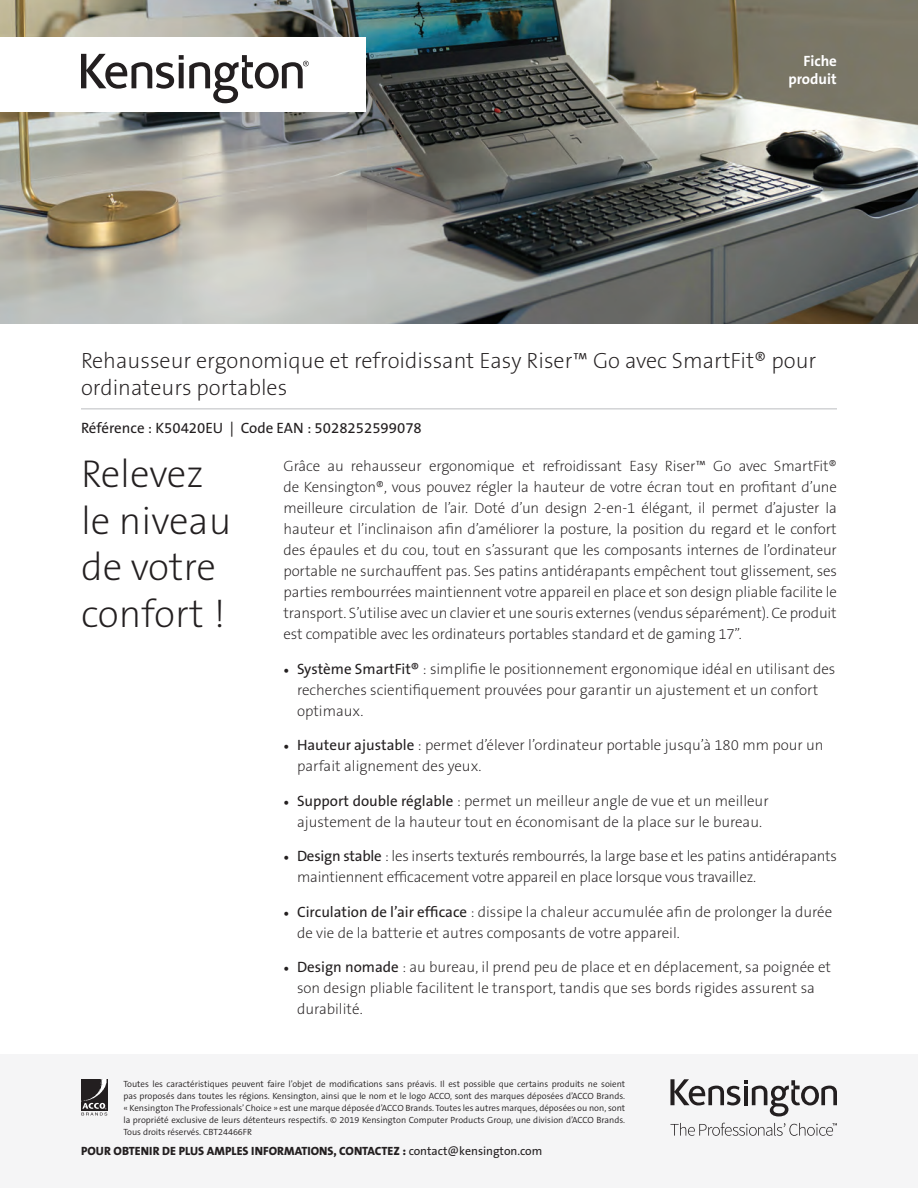
<style>
.page{position:relative;width:918px;height:1188px;background:#fff}
.page>*{position:absolute;margin:0;border:0;box-sizing:border-box;transform-origin:0 0}
.Body{font:39px/46.5px "The Sans KENSINGTON2 XL";color:#231f20}
.Main_Header{font:22.2px/26.5px "The Sans KENSINGTON2 XL";color:#231f20}
.t1{font:15px/21px "The Sans KENSINGTON2 XL";color:#231f20}
.Part_No__UPC{font:15px "The Sans KENSINGTON5 Rg";color:#231f20}
.Part_No__UPC-2{font:15px "The Sans KENSINGTON7 Bd";color:#fff}
.t2{font:12px "The Sans KENSINGTON8 XB";color:#231f20}
.t3{font:9px/12px "The Sans KENSINGTON4 SL";color:#231f20;text-align:justify}
.s1{font-family:"Minion Pro"}
.s2{font-family:"The Sans KENSINGTON5 Rg"}
</style>
<div class="page">
<img style="left:0;top:0;width:918px;height:324px">
<div style="left:0;top:38px;width:366px;height:74px;background:#fff"></div>
<hr style="left:81px;top:409px;width:756px;height:1px;background:#bcbdc0">
<svg style="left:81px;top:54px;width:228px;height:49px"></svg>
<div style="left:0;top:1054px;width:918px;height:134px;background:#f5f5f6"></div>
<img style="left:81px;top:1079px;width:27px;height:32px">
<svg style="left:81px;top:1103px;width:26px;height:13px"></svg>
<svg style="left:670px;top:1079px;width:167px;height:37px"></svg>
<svg style="left:670px;top:1123px;width:167px;height:13px"></svg>
<p class="Part_No__UPC-2" style="left:804px;top:53px;width:35px">Fiche</p>
<p class="Part_No__UPC-2" style="left:788px;top:71px;width:50px">produit</p>
<p class="Main_Header" style="left:81px;top:348px;width:737px">Rehausseur ergonomique et refroidissant Easy Riser™ Go avec SmartFit® pour ordinateurs portables</p>
<p class="Part_No__UPC" style="left:81px;top:420px;width:342px">Référence : K50420EU | Code EAN : 5028252599078</p>
<p class="Body" style="left:81px;top:452px;width:152px">Relevez le niveau de votre confort !</p>
<p class="t1" style="left:284px;top:456px;width:555px;text-align:justify">Grâce au rehausseur ergonomique et refroidissant Easy Riser™ Go avec SmartFit® de Kensington®, vous pouvez régler la hauteur de votre écran tout en profitant d’une meilleure circulation de l’air. Doté d’un design 2-en-1 élégant, il permet d’ajuster la hauteur et l’inclinaison afin d’améliorer la posture, la position du regard et le confort des épaules et du cou, tout en s’assurant que les composants internes de l’ordinateur portable ne surchauffent pas. Ses patins antidérapants empêchent tout glissement, ses parties rembourrées maintiennent votre appareil en place et son design pliable facilite le transport. S’utilise avec un clavier et une souris externes (vendus séparément). Ce produit est compatible avec les ordinateurs portables standard et de gaming 17”.</p>
<p class="t1" style="left:297px;top:658px;width:540px;text-indent:-14px"><span class="s1">•</span> <span class="s2">Système SmartFit®</span> : simplifie le positionnement ergonomique idéal en utilisant des recherches scientifiquement prouvées pour garantir un ajustement et un confort optimaux.</p>
<p class="t1" style="left:297px;top:735px;width:528px;text-indent:-14px"><span class="s1">•</span> <span class="s2">Hauteur ajustable</span> : permet d’élever l’ordinateur portable jusqu’à 180 mm pour un parfait alignement des yeux.</p>
<p class="t1" style="left:284px;top:790px;width:487px;text-align:center"><span class="s1">•</span> <span class="s2">Support double réglable</span> : permet un meilleur angle de vue et un meilleur ajustement de la hauteur tout en économisant de la place sur le bureau.</p>
<p class="t1" style="left:297px;top:846px;width:542px;text-indent:-14px"><span class="s1">•</span> <span class="s2">Design stable</span> : les inserts texturés rembourrés, la large base et les patins antidérapants maintiennent efficacement votre appareil en place lorsque vous travaillez.</p>
<p class="t1" style="left:297px;top:901px;width:537px;text-indent:-14px"><span class="s1">•</span> <span class="s2">Circulation de l’air efficace</span> : dissipe la chaleur accumulée afin de prolonger la durée de vie de la batterie et autres composants de votre appareil.</p>
<p class="t1" style="left:297px;top:957px;width:536px;text-indent:-14px"><span class="s1">•</span> <span class="s2">Design nomade</span> : au bureau, il prend peu de place et en déplacement, sa poignée et son design pliable facilitent le transport, tandis que ses bords rigides assurent sa durabilité.</p>
<p class="t3" style="left:123px;top:1079px;width:503px">Toutes les caractéristiques peuvent faire l’objet de modifications sans préavis. Il est possible que certains produits ne soient pas proposés dans toutes les régions. Kensington, ainsi que le nom et le logo ACCO, sont des marques déposées d’ACCO Brands. « Kensington The Professionals’ Choice » est une marque déposée d’ACCO Brands. Toutes les autres marques, déposées ou non, sont la propriété exclusive de leurs détenteurs respectifs. © 2019 Kensington Computer Products Group, une division d’ACCO Brands.<br>Tous droits réservés. CBT24466FR</p>
<p class="t2" style="left:81px;top:1145px;width:463px">POUR OBTENIR DE PLUS AMPLES INFORMATIONS, CONTACTEZ : <span class="s2">contact@kensington.com</span></p>
</div>
